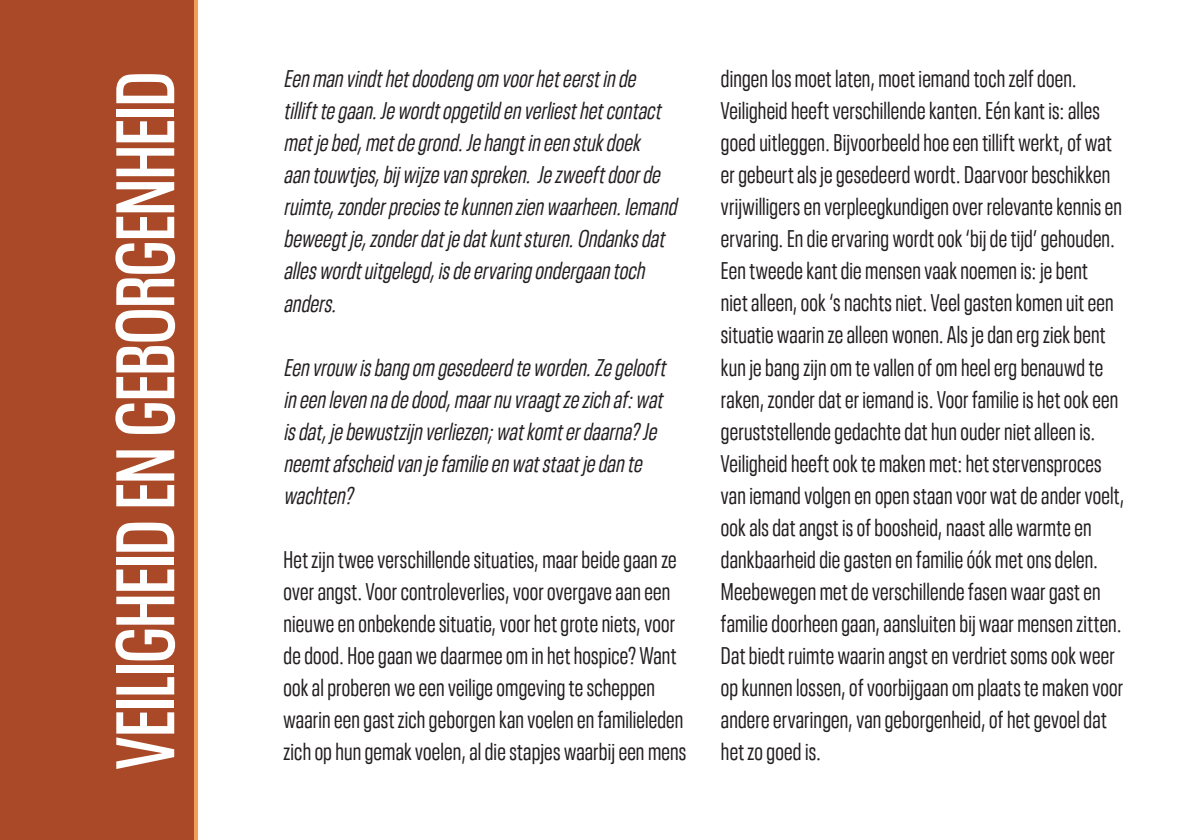
<style>
.page{position:relative;width:1191px;height:840px;background:#fff}
.page>*{position:absolute;margin:0;border:0;box-sizing:border-box;transform-origin:0 0}
.t1{font:600 condensed 82px "Neue Plak";letter-spacing:-.01em;color:#fff}
.t2{font:condensed 24px/32px "Neue Plak";letter-spacing:.005em;color:#231f20}
.t3{font:italic condensed 24px/32px "Neue Plak";letter-spacing:.005em;color:#231f20}
</style>
<div class="page">
<div style="left:0;top:1px;width:194px;height:838px;background:#aa4927"></div>
<hr style="left:194px;top:0;width:4px;height:838px;background:#f49d5a">
<h1 class="t1" style="left:88px;top:768px;width:698px;rotate:-90deg">VEILIGHEID EN GEBORGENHEID</h1>
<p class="t3" style="left:283px;top:61px;width:400px">Eenmanvindthetdoodengom voorheteerstinde tillifttegaan.Jewordtopgetildenverliesthetcontact metjebed,metdegrond.Jehangtineenstukdoek aantouwtjes,bij wijzevanspreken.Jezweeftdoorde ruimte,zonderpreciestekunnenzienwaarheen.Iemand beweegtje,zonderdatjedatkuntsturen.Ondanksdat alleswordtuitgelegd,isdeervaringondergaantoch anders.</p>
<p class="t3" style="left:283px;top:349px;width:389px">Eenvrouw isbangom gesedeerdteworden.Zegelooft ineenlevennadedood,maarnuvraagtzezichaf:wat isdat,jebewustzijnverliezen;watkomterdaarna?Je neemtafscheidvanjefamilieenwatstaatjedante wachten?</p>
<p class="t2" style="left:283px;top:541px;width:404px">Het zijn twee verschillende situaties, maar beide gaan ze over angst. Voor controleverlies, voor overgave aan een nieuwe en onbekende situatie, voor het grote niets, voor de dood. Hoe gaan we daarmee om in het hospice? Want ook al proberen we een veilige omgeving te scheppen waarin een gast zich geborgen kan voelen en familieleden zich op hun gemak voelen, al die stapjes waarbij een mens</p>
<p class="t2" style="left:721px;top:61px;width:405px">dingen los moet laten, moet iemand toch zelf doen.<br>Veiligheid heeft verschillende kanten. Eén kant is: alles goed uitleggen. Bijvoorbeeld hoe een tillift werkt, of wat er gebeurt als je gesedeerd wordt. Daarvoor beschikken vrijwilligers en verpleegkundigen over relevante kennis en ervaring. En die ervaring wordt ook ‘bij de tijd’ gehouden.<br>Een tweede kant die mensen vaak noemen is: je bent<br>niet alleen, ook ‘s nachts niet. Veel gasten komen uit een situatie waarin ze alleen wonen. Als je dan erg ziek bent kun je bang zijn om te vallen of om heel erg benauwd te raken, zonder dat er iemand is. Voor familie is het ook een geruststellende gedachte dat hun ouder niet alleen is.<br>Veiligheid heeft ook te maken met: het stervensproces van iemand volgen en open staan voor wat de ander voelt, ook als dat angst is of boosheid, naast alle warmte en dankbaarheid die gasten en familie óók met ons delen.<br>Meebewegen met de verschillende fasen waar gast en familie doorheen gaan, aansluiten bij waar mensen zitten.<br>Dat biedt ruimte waarin angst en verdriet soms ook weer op kunnen lossen, of voorbijgaan om plaats te maken voor andere ervaringen, van geborgenheid, of het gevoel dat het zo goed is.</p>
</div>
